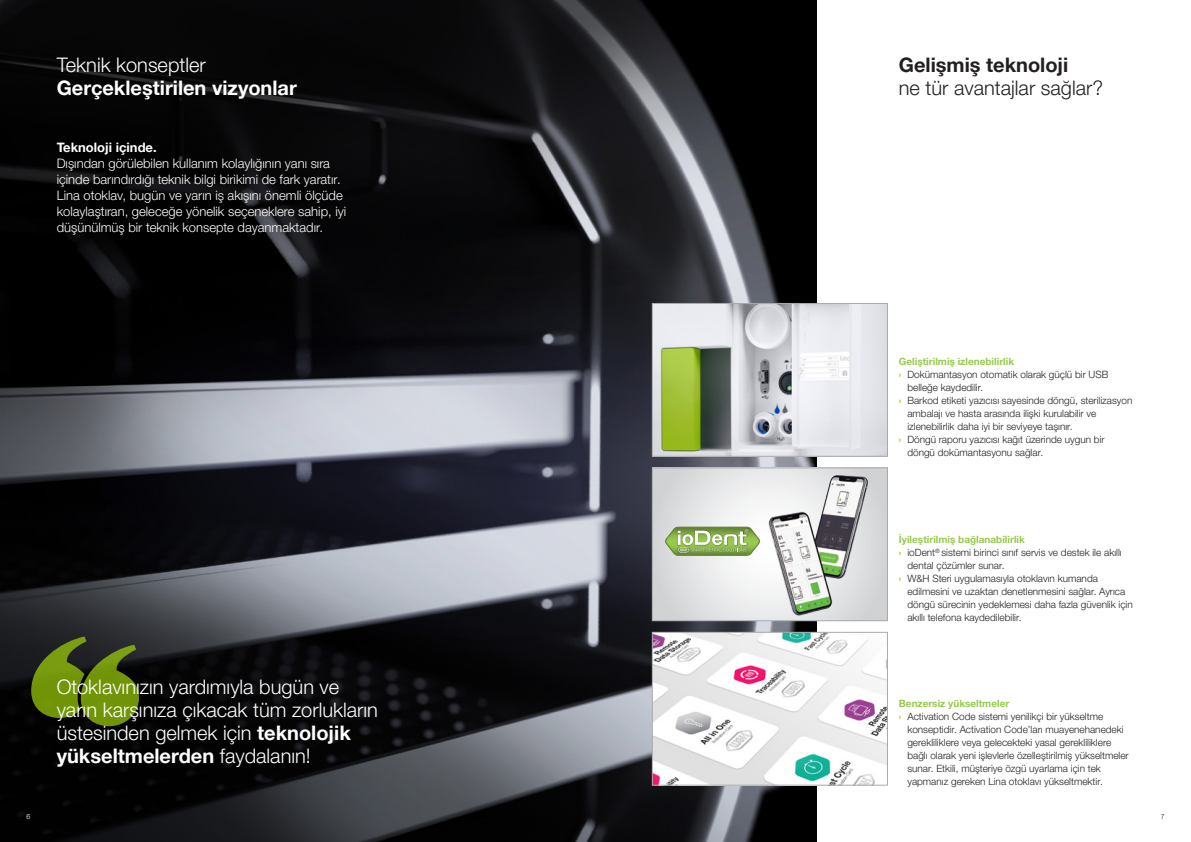
<style>
.page{position:relative;width:1191px;height:842px;background:#fff}
.page>*{position:absolute;margin:0;border:0;box-sizing:border-box;transform-origin:0 0}
.t1{font:20px/23px "Helvetica Neue World 45 Lt";color:#fff}
.t2{font:700 20px "Helvetica Neue World 75";color:#fff}
.t3{font:20px "Helvetica Neue World 45 Lt";color:#231f20}
.t4{font:700 20px "Helvetica Neue World 75";color:#231f20}
.t5{font:13px/16px "Helvetica Neue World 45 Lt";color:#fff}
.t6{font:700 13px "Helvetica Neue World 75";color:#fff}
.t7{font:10px/13px "Helvetica Neue World 45 Lt";color:#231f20}
.t8{font:700 10px "Helvetica Neue World 75";color:#96ca4e}
.t9{font:7px "Helvetica Neue World 45 Lt";color:#231f20}
.t10{font:7px "Helvetica Neue World 45 Lt";color:#fff}
.s1{font-family:"Helvetica Neue World 75";font-weight:700}
.s2{font-family:"Helvetica Neue World 45 Lt";font-weight:400}
.s3{font-family:"Helvetica Neue World 75";font-weight:700;color:#a2d40a}
</style>
<div class="page">
<img style="left:0;top:0;width:816px;height:842px">
<img style="left:654px;top:305px;width:231px;height:149px">
<div style="left:652px;top:303px;width:235px;height:153px;border:1px solid #a8a9ad"></div>
<svg style="left:654px;top:470px;width:99px;height:149px"></svg>
<img style="left:753px;top:470px;width:132px;height:149px">
<div style="left:652px;top:468px;width:235px;height:153px;border:1px solid #a8a9ad"></div>
<img style="left:654px;top:634px;width:231px;height:149px">
<div style="left:652px;top:632px;width:235px;height:153px;border:1px solid #a8a9ad"></div>
<svg style="left:665px;top:527px;width:95px;height:29px;background:#9dba73"></svg>
<svg style="left:31px;top:636px;width:108px;height:90px;background:#4e640f"></svg>
<h1 class="t1" style="left:57px;top:54px;width:151px">Teknik konseptler</h1>
<h1 class="t2" style="left:57px;top:76px;width:242px">Gerçekleştirilen vizyonlar</h1>
<h2 class="t6" style="left:57px;top:140px;width:101px">Teknoloji içinde.</h2>
<p class="t5" style="left:57px;top:155px;width:291px">Dışından görülebilen kullanım kolaylığının yanı sıra içinde barındırdığı teknik bilgi birikimi de fark yaratır.<br>Lina otoklav, bugün ve yarın iş akışını önemli ölçüde kolaylaştıran, geleceğe yönelik seçeneklere sahip, iyi düşünülmüş bir teknik konsepte dayanmaktadır.</p>
<p class="t10" style="left:26px;top:812px;width:5px">6</p>
<h1 class="t1" style="left:57px;top:676px;width:323px">Otoklavınızın yardımıyla bugün ve yarın karşınıza çıkacak tüm zorlukların üstesinden gelmek için <span class="s1">teknolojik</span></h1>
<h1 class="t2" style="left:57px;top:745px;width:255px">yükseltmelerden <span class="s2">faydalanın!</span></h1>
<h1 class="t4" style="left:899px;top:53px;width:171px">Gelişmiş teknoloji</h1>
<h1 class="t3" style="left:899px;top:76px;width:206px">ne tür avantajlar sağlar?</h1>
<p class="t8" style="left:899px;top:356px;width:117px">Geliştirilmiş izlenebilirlik</p>
<p class="t7" style="left:899px;top:368px;width:211px"><span class="s3">›</span> Dokümantasyon otomatik olarak güçlü bir USB</p>
<p class="t7" style="left:907px;top:381px;width:77px">belleğe kaydedilir.</p>
<p class="t7" style="left:899px;top:394px;width:235px"><span class="s3">›</span> Barkod etiketi yazıcısı sayesinde döngü, sterilizasyon</p>
<p class="t7" style="left:907px;top:407px;width:190px">ambalajı ve hasta arasında ilişki kurulabilir ve</p>
<p class="t7" style="left:907px;top:420px;width:167px">izlenebilirlik daha iyi bir seviyeye taşınır.</p>
<p class="t7" style="left:899px;top:433px;width:207px"><span class="s3">›</span> Döngü raporu yazıcısı kağıt üzerinde uygun bir</p>
<p class="t7" style="left:907px;top:446px;width:137px">döngü dokümantasyonu sağlar.</p>
<p class="t8" style="left:899px;top:533px;width:127px">İyileştirilmiş bağlanabilirlik</p>
<p class="t7" style="left:899px;top:546px;width:224px"><span class="s3">›</span> ioDent<sup>®</sup> sistemi birinci sınıf servis ve destek ile akıllı</p>
<p class="t7" style="left:907px;top:559px;width:99px">dental çözümler sunar.</p>
<p class="t7" style="left:899px;top:572px;width:200px"><span class="s3">›</span> W&amp;H Steri uygulamasıyla otoklavın kumanda</p>
<p class="t7" style="left:907px;top:585px;width:219px">edilmesini ve uzaktan denetlenmesini sağlar. Ayrıca</p>
<p class="t7" style="left:907px;top:598px;width:227px">döngü sürecinin yedeklemesi daha fazla güvenlik için</p>
<p class="t7" style="left:907px;top:611px;width:116px">akıllı telefona kaydedilebilir.</p>
<p class="t8" style="left:899px;top:698px;width:112px">Benzersiz yükseltmeler</p>
<p class="t7" style="left:907px;top:710px;width:223px;text-indent:-8px"><span class="s3">›</span> Activation Code sistemi yenilikçi bir yükseltme konseptidir. Activation Code’ları muayenehanedeki gerekliliklere veya gelecekteki yasal gerekliliklere bağlı olarak yeni işlevlerle özelleştirilmiş yükseltmeler sunar. Etkili, müşteriye özgü uyarlama için tek yapmanız gereken Lina otoklavı yükseltmektir.</p>
<p class="t9" style="left:1160px;top:812px;width:5px">7</p>
</div>
